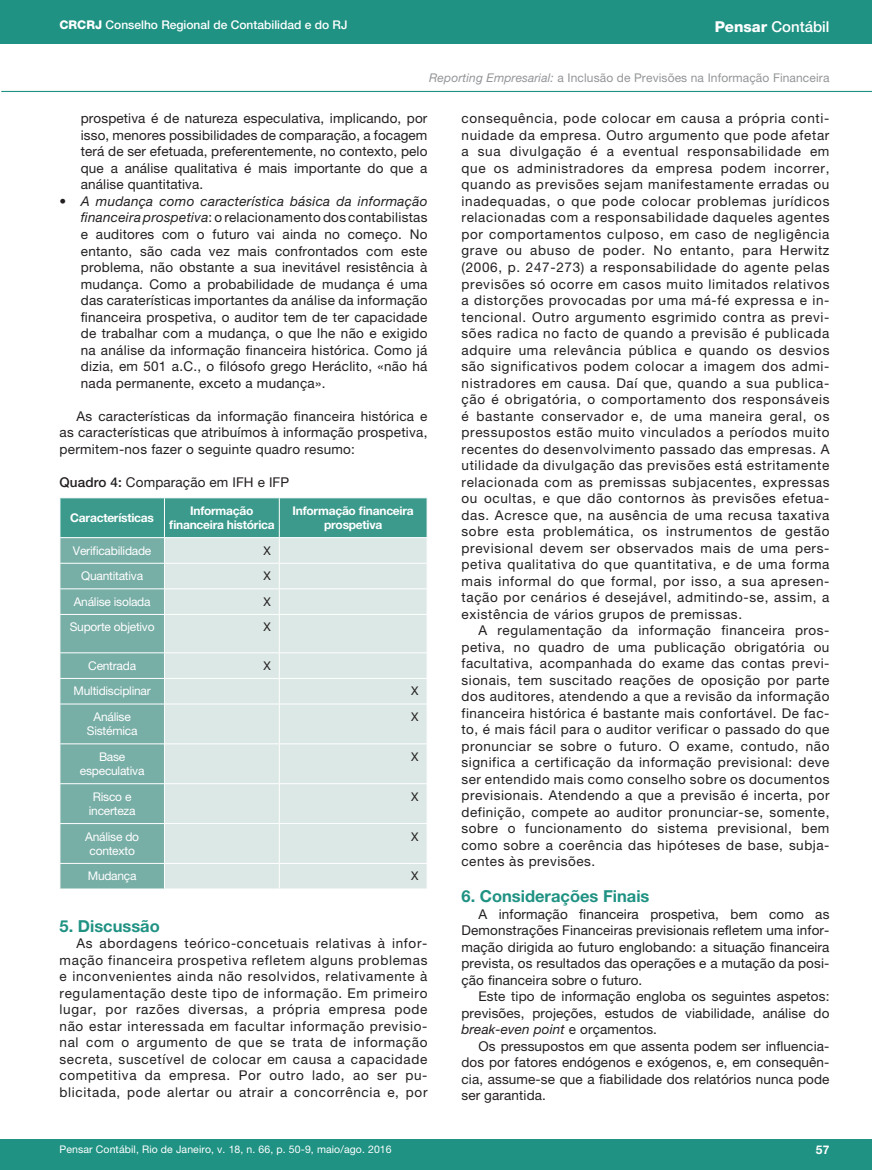
<style>
.page{position:relative;width:872px;height:1170px;background:#fff}
.page>*{position:absolute;margin:0;border:0;box-sizing:border-box;transform-origin:0 0}
.t1{font:700 16.5px "Helvetica Neue LT Pro";color:#1f9283}
.t2{font:500 15px "Helvetica Neue LT Pro";color:#fff}
.t3{font:13.5px/16.5px "Helvetica Neue LT Pro";letter-spacing:.02em;color:#231f20;text-align:justify}
.t4{font:12px/14.2px "Helvetica Neue LT Pro";letter-spacing:-.02em;color:#fff;text-align:center}
.t5{font:700 12px/14.2px "Helvetica Neue LT Pro";letter-spacing:-.02em;color:#fff;text-align:center}
.t6{font:12px "Helvetica Neue LT Pro";letter-spacing:.01em;color:#939598}
.t7{font:500 12px "Helvetica Neue LT Pro";color:#fff}
.t8{font:12px "Helvetica Neue LT Pro";color:#231f20}
.t9{font:10.5px "Helvetica Neue LT Pro";letter-spacing:.01em;color:#fff}
.s1{font-weight:800}
.s2{font-style:italic}
.s3{font-weight:500}
</style>
<div class="page">
<div style="left:0;top:0;width:872px;height:44px;background:#1f9283"></div>
<div style="left:0;top:1139px;width:872px;height:30px;background:#1f9283"></div>
<hr style="left:1px;top:91px;width:871px;height:1px;background:#1f9283">
<svg style="left:60px;top:498px;width:368px;height:390px;background:#b4d3cd"></svg>
<p class="t7" style="left:60px;top:18px;width:289px"><span class="s1">CRCRJ</span> Conselho Regional de Contabilidad e do RJ</p>
<p class="t2" style="left:714px;top:17px;width:116px"><span class="s1">Pensar</span> Contábil</p>
<p class="t6" style="left:429px;top:70px;width:401px"><span class="s2">Reporting Empresarial:</span> a Inclusão de Previsões na Informação Financeira</p>
<p class="t3" style="left:81px;top:110px;width:348px">prospetiva é de natureza especulativa, implicando, por isso, menores possibilidades de comparação, a focagem terá de ser efetuada, preferentemente, no contexto, pelo que a análise qualitativa é mais importante do que a análise quantitativa.</p>
<p class="t3" style="left:81px;top:193px;width:348px;text-indent:-21px"><span class="s2">• A mudança como característica básica da informação financeira prospetiva</span>: o relacionamento dos contabilistas e auditores com o futuro vai ainda no começo. No entanto, são cada vez mais confrontados com este problema, não obstante a sua inevitável resistência à mudança. Como a probabilidade de mudança é uma das caraterísticas importantes da análise da informação financeira prospetiva, o auditor tem de ter capacidade de trabalhar com a mudança, o que lhe não e exigido na análise da informação financeira histórica. Como já dizia, em 501 a.C., o filósofo grego Heráclito, «não há nada permanente, exceto a mudança».</p>
<p class="t3" style="left:60px;top:407px;width:369px;text-indent:17px">As características da informação financeira histórica e as características que atribuímos à informação prospetiva, permitem-nos fazer o seguinte quadro resumo:</p>
<p class="t3" style="left:60px;top:474px;width:231px"><span class="s3">Quadro 4:</span> Comparação em IFH e IFP</p>
<p class="t5" style="left:70px;top:510px;width:85px">Características</p>
<p class="t5" style="left:169px;top:503px;width:107px">Informação financeira histórica</p>
<p class="t5" style="left:292px;top:503px;width:123px">Informação financeira prospetiva</p>
<p class="t4" style="left:73px;top:543px;width:80px">Verificabilidade</p>
<p class="t8" style="left:263px;top:543px;width:9px">X</p>
<p class="t4" style="left:81px;top:568px;width:63px">Quantitativa</p>
<p class="t8" style="left:263px;top:569px;width:9px">X</p>
<p class="t4" style="left:74px;top:594px;width:78px">Análise isolada</p>
<p class="t8" style="left:263px;top:594px;width:9px">X</p>
<p class="t4" style="left:70px;top:620px;width:86px">Suporte objetivo</p>
<p class="t8" style="left:263px;top:620px;width:9px">X</p>
<p class="t4" style="left:88px;top:658px;width:49px">Centrada</p>
<p class="t8" style="left:263px;top:658px;width:9px">X</p>
<p class="t4" style="left:74px;top:684px;width:79px">Multidisciplinar</p>
<p class="t8" style="left:411px;top:684px;width:9px">X</p>
<p class="t4" style="left:87px;top:709px;width:52px">Análise<br>Sistémica</p>
<p class="t8" style="left:411px;top:709px;width:9px">X</p>
<p class="t4" style="left:80px;top:749px;width:66px">Base especulativa</p>
<p class="t8" style="left:411px;top:749px;width:9px">X</p>
<p class="t4" style="left:89px;top:789px;width:48px">Risco e incerteza</p>
<p class="t8" style="left:411px;top:789px;width:9px">X</p>
<p class="t4" style="left:85px;top:829px;width:55px">Análise do contexto</p>
<p class="t8" style="left:411px;top:829px;width:9px">X</p>
<p class="t4" style="left:88px;top:868px;width:50px">Mudança</p>
<p class="t8" style="left:411px;top:869px;width:9px">X</p>
<p class="t1" style="left:60px;top:915px;width:102px">5. Discussão</p>
<p class="t3" style="left:60px;top:935px;width:369px;text-indent:17px">As abordagens teórico-concetuais relativas à infor&shy;mação financeira prospetiva refletem alguns problemas e inconvenientes ainda não resolvidos, relativamente à regulamentação deste tipo de informação. Em primeiro lugar, por razões diversas, a própria empresa pode não estar interessada em facultar informação previsio&shy;nal com o argumento de que se trata de informação secreta, suscetível de colocar em causa a capacidade competitiva da empresa. Por outro lado, ao ser pu&shy;blicitada, pode alertar ou atrair a concorrência e, por</p>
<p class="t3" style="left:461px;top:110px;width:369px">consequência, pode colocar em causa a própria conti&shy;nuidade da empresa. Outro argumento que pode afetar a sua divulgação é a eventual responsabilidade em que os administradores da empresa podem incorrer, quando as previsões sejam manifestamente erradas ou inadequadas, o que pode colocar problemas jurídicos relacionadas com a responsabilidade daqueles agentes por comportamentos culposo, em caso de negligência grave ou abuso de poder. No entanto, para Herwitz (2006, p. 247-273) a responsabilidade do agente pelas previsões só ocorre em casos muito limitados relativos a distorções provocadas por uma má-fé expressa e in&shy;tencional. Outro argumento esgrimido contra as previ&shy;sões radica no facto de quando a previsão é publicada adquire uma relevância pública e quando os desvios são significativos podem colocar a imagem dos admi&shy;nistradores em causa. Daí que, quando a sua publica&shy;ção é obrigatória, o comportamento dos responsáveis é bastante conservador e, de uma maneira geral, os pressupostos estão muito vinculados a períodos muito recentes do desenvolvimento passado das empresas. A utilidade da divulgação das previsões está estritamente relacionada com as premissas subjacentes, expressas ou ocultas, e que dão contornos às previsões efetua&shy;das. Acresce que, na ausência de uma recusa taxativa sobre esta problemática, os instrumentos de gestão previsional devem ser observados mais de uma pers&shy;petiva qualitativa do que quantitativa, e de uma forma mais informal do que formal, por isso, a sua apresen&shy;tação por cenários é desejável, admitindo-se, assim, a existência de vários grupos de premissas.</p>
<p class="t3" style="left:461px;top:622px;width:369px;text-indent:17px">A regulamentação da informação financeira pros&shy;petiva, no quadro de uma publicação obrigatória ou facultativa, acompanhada do exame das contas previ&shy;sionais, tem suscitado reações de oposição por parte dos auditores, atendendo a que a revisão da informação financeira histórica é bastante mais confortável. De fac&shy;to, é mais fácil para o auditor verificar o passado do que pronunciar se sobre o futuro. O exame, contudo, não significa a certificação da informação previsional: deve ser entendido mais como conselho sobre os documentos previsionais. Atendendo a que a previsão é incerta, por definição, compete ao auditor pronunciar-se, somente, sobre o funcionamento do sistema previsional, bem como sobre a coerência das hipóteses de base, subja&shy;centes às previsões.</p>
<p class="t1" style="left:461px;top:885px;width:189px">6. Considerações Finais</p>
<p class="t3" style="left:461px;top:905px;width:369px;text-indent:17px">A informação financeira prospetiva, bem como as Demonstrações Financeiras previsionais refletem uma infor&shy;mação dirigida ao futuro englobando: a situação financeira prevista, os resultados das operações e a mutação da posi&shy;ção financeira sobre o futuro.</p>
<p class="t3" style="left:461px;top:987px;width:369px;text-indent:17px">Este tipo de informação engloba os seguintes aspetos: previsões, projeções, estudos de viabilidade, análise do <span class="s2">break-even point</span> e orçamentos.</p>
<p class="t3" style="left:461px;top:1037px;width:369px;text-indent:17px">Os pressupostos em que assenta podem ser influencia&shy;dos por fatores endógenos e exógenos, e, em consequên&shy;cia, assume-se que a fiabilidade dos relatórios nunca pode ser garantida.</p>
<p class="t9" style="left:60px;top:1142px;width:334px">Pensar Contábil, Rio de Janeiro, v. 18, n. 66, p. 50-9, maio/ago. 2016</p>
<p class="t5" style="left:816px;top:1142px;width:15px">57</p>
</div>
